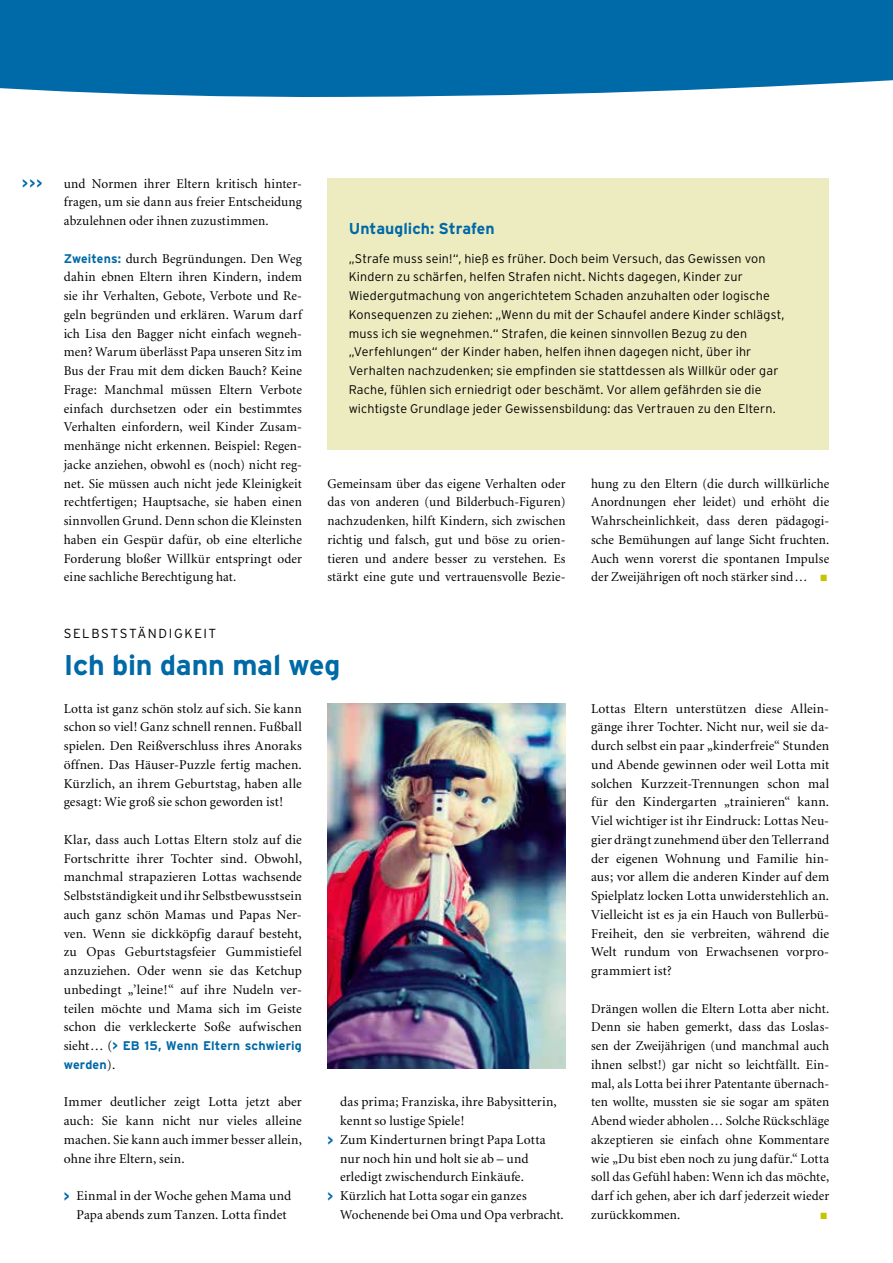
<style>
.page{position:relative;width:893px;height:1263px;background:#fff}
.page>*{position:absolute;margin:0;border:0;box-sizing:border-box;transform-origin:0 0}
.t1{font:700 28.5px "Interstate";letter-spacing:-.005em;color:#0069a7}
.t2{font:700 15.75px "Interstate";color:#0069a7}
.t3{font:13.5px/18.8px "Minion";letter-spacing:.01em;color:#000;text-align:justify}
.t4{font:700 13.5px "Interstate";color:#0069a7}
.t5{font:300 13.2px "Interstate";letter-spacing:.12em;color:#000}
.t6{font:300 12.6px/18.8px "Interstate";letter-spacing:.01em;color:#000}
.t7{font:700 12.6px/18.8px "Interstate";letter-spacing:.01em;color:#0069a7}
.t8{font:9px "Zapf Dingbats ITC";color:#c4c400}
.s1{font-family:"Interstate";font-weight:700;font-size:12.6px;color:#0069a7}
.s2{color:#c4c400}
.s3{font-family:"Minion";font-weight:400;font-size:13.5px;color:#000}
.s4{font-family:"Interstate";font-weight:700;color:#0069a7}
</style>
<div class="page">
<img style="left:327px;top:703px;width:239px;height:366px">
<div style="left:327px;top:178px;width:502px;height:272px;background:#edecc1"></div>
<div style="left:0;top:0;width:893px;height:97px;background:#0069a7"></div>
<p class="t4" style="left:22px;top:176px;width:22px">&gt;&gt;&gt;</p>
<p class="t3" style="left:64px;top:174px;width:240px">und Normen ihrer Eltern kritisch hinter&shy;fragen, um sie dann aus freier Entscheidung abzulehnen oder ihnen zuzustimmen.</p>
<p class="t3" style="left:64px;top:249px;width:240px"><span class="s1">Zweitens:</span> durch Begründungen. Den Weg dahin ebnen Eltern ihren Kindern, indem sie ihr Verhalten, Gebote, Verbote und Re&shy;geln begründen und erklären. Warum darf ich Lisa den Bagger nicht einfach wegneh&shy;men? Warum überlässt Papa unseren Sitz im Bus der Frau mit dem dicken Bauch? Keine Frage: Manchmal müssen Eltern Verbote einfach durchsetzen oder ein bestimmtes Verhalten einfordern, weil Kinder Zusam&shy;menhänge nicht erkennen. Beispiel: Regen&shy;jacke anziehen, obwohl es (noch) nicht reg&shy;net. Sie müssen auch nicht jede Kleinigkeit rechtfertigen; Hauptsache, sie haben einen sinnvollen Grund. Denn schon die Kleinsten haben ein Gespür dafür, ob eine elterliche Forderung bloßer Willkür entspringt oder eine sachliche Berechtigung hat.</p>
<p class="t2" style="left:349px;top:220px;width:147px">Untauglich: Strafen</p>
<p class="t6" style="left:349px;top:249px;width:437px">„Strafe muss sein!“, hieß es früher. Doch beim Versuch, das Gewissen von Kindern zu schärfen, helfen Strafen nicht. Nichts dagegen, Kinder zur Wiedergutmachung von angerichtetem Schaden anzuhalten oder logische Konsequenzen zu ziehen: „Wenn du mit der Schaufel andere Kinder schlägst, muss ich sie wegnehmen.“ Strafen, die keinen sinnvollen Bezug zu den „Verfehlungen“ der Kinder haben, helfen ihnen dagegen nicht, über ihr Verhalten nachzudenken; sie empfinden sie stattdessen als Willkür oder gar Rache, fühlen sich erniedrigt oder beschämt. Vor allem gefährden sie die wichtigste Grundlage jeder Gewissensbildung: das Vertrauen zu den Eltern.</p>
<p class="t3" style="left:327px;top:474px;width:240px">Gemeinsam über das eigene Verhalten oder das von anderen (und Bilderbuch-Figuren) nachzudenken, hilft Kindern, sich zwischen richtig und falsch, gut und böse zu orien&shy;tieren und andere besser zu verstehen. Es stärkt eine gute und vertrauensvolle Bezie-</p>
<p class="t3" style="left:591px;top:474px;width:240px">hung zu den Eltern (die durch willkürliche Anordnungen eher leidet) und erhöht die Wahrscheinlichkeit, dass deren pädagogi&shy;sche Bemühungen auf lange Sicht fruchten.<br>Auch wenn vorerst die spontanen Impulse der Zweijährigen oft noch stärker sind… <span class="s2">■</span></p>
<p class="t5" style="left:64px;top:625px;width:154px">SELBSTSTÄNDIGKEIT</p>
<h1 class="t1" style="left:64px;top:649px;width:278px">Ich bin dann mal weg</h1>
<p class="t3" style="left:64px;top:699px;width:240px">Lotta ist ganz schön stolz auf sich. Sie kann schon so viel! Ganz schnell rennen. Fußball spielen. Den Reißverschluss ihres Anoraks öffnen. Das Häuser-Puzzle fertig machen.<br>Kürzlich, an ihrem Geburtstag, haben alle gesagt: Wie groß sie schon geworden ist!</p>
<p class="t3" style="left:64px;top:831px;width:240px">Klar, dass auch Lottas Eltern stolz auf die Fortschritte ihrer Tochter sind. Obwohl, manchmal strapazieren Lottas wachsende Selbstständigkeit und ihr Selbstbewusstsein auch ganz schön Mamas und Papas Ner&shy;ven. Wenn sie dickköpfig darauf besteht, zu Opas Geburtstagsfeier Gummistiefel anzuziehen. Oder wenn sie das Ketchup unbedingt „’leine!“ auf ihre Nudeln ver&shy;teilen möchte und Mama sich im Geiste schon die verkleckerte Soße aufwischen</p>
<p class="t7" style="left:64px;top:1036px;width:240px"><span class="s3">sieht… (</span>&gt; EB 15, Wenn Eltern schwierig werden<span class="s3">).</span></p>
<p class="t3" style="left:64px;top:1093px;width:240px">Immer deutlicher zeigt Lotta jetzt aber auch: Sie kann nicht nur vieles alleine machen. Sie kann auch immer besser allein, ohne ihre Eltern, sein.</p>
<p class="t3" style="left:77px;top:1187px;width:216px;text-indent:-13px"><span class="s4">&gt;</span> Einmal in der Woche gehen Mama und<br>Papa abends zum Tanzen. Lotta findet</p>
<p class="t3" style="left:340px;top:1093px;width:218px">das prima; Franziska, ihre Babysitterin,</p>
<p class="t3" style="left:340px;top:1112px;width:126px">kennt so lustige Spiele!</p>
<p class="t3" style="left:327px;top:1131px;width:220px"><span class="s4">&gt;</span> Zum Kinderturnen bringt Papa Lotta</p>
<p class="t3" style="left:340px;top:1149px;width:190px">nur noch hin und holt sie ab – und</p>
<p class="t3" style="left:340px;top:1168px;width:185px">erledigt zwischendurch Einkäufe.</p>
<p class="t3" style="left:327px;top:1187px;width:201px"><span class="s4">&gt;</span> Kürzlich hat Lotta sogar ein ganzes</p>
<p class="t3" style="left:340px;top:1206px;width:225px">Wochenende bei Oma und Opa verbracht.</p>
<p class="t3" style="left:591px;top:699px;width:240px">Lottas Eltern unterstützen diese Allein&shy;gänge ihrer Tochter. Nicht nur, weil sie da&shy;durch selbst ein paar „kinderfreie“ Stunden und Abende gewinnen oder weil Lotta mit solchen Kurzzeit-Trennungen schon mal für den Kindergarten „trainieren“ kann.<br>Viel wichtiger ist ihr Eindruck: Lottas Neu&shy;gier drängt zunehmend über den Tellerrand der eigenen Wohnung und Familie hin&shy;aus; vor allem die anderen Kinder auf dem Spielplatz locken Lotta unwiderstehlich an.<br>Vielleicht ist es ja ein Hauch von Bullerbü-Freiheit, den sie verbreiten, während die Welt rundum von Erwachsenen vorpro&shy;grammiert ist?</p>
<p class="t3" style="left:591px;top:999px;width:240px">Drängen wollen die Eltern Lotta aber nicht.<br>Denn sie haben gemerkt, dass das Loslas&shy;sen der Zweijährigen (und manchmal auch ihnen selbst!) gar nicht so leichtfällt. Ein&shy;mal, als Lotta bei ihrer Patentante übernach&shy;ten wollte, mussten sie sie sogar am späten Abend wieder abholen… Solche Rückschläge akzeptieren sie einfach ohne Kommentare wie „Du bist eben noch zu jung dafür.“ Lotta soll das Gefühl haben: Wenn ich das möchte, darf ich gehen, aber ich darf jederzeit wieder zurückkommen.</p>
<p class="t8" style="left:820px;top:1211px;width:8px">■</p>
</div>
